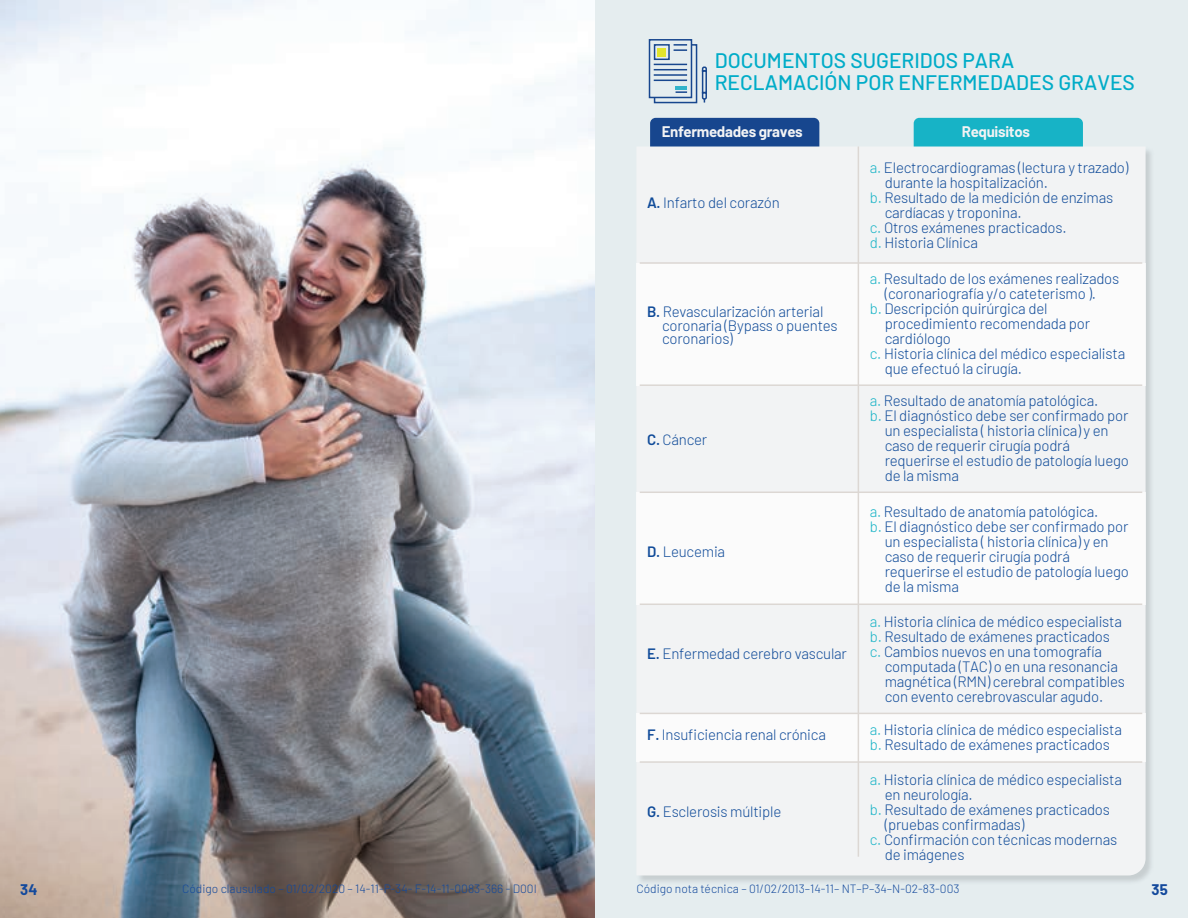
<style>
.page{position:relative;width:1188px;height:918px;background:#e5edef}
.page>*{position:absolute;margin:0;border:0;box-sizing:border-box;transform-origin:0 0}
.t1{font:500 21px/22.2px "Barlow";color:#00acc8}
.t2{font:300 15px/15px "Barlow";letter-spacing:-.015em;color:#104b99}
.t3{font:700 15px "Barlow";letter-spacing:-.02em;color:#f2f3f4}
.t4{font:700 15px "Barlow";color:#13499c}
.t5{font:300 12px "Barlow";color:#13499c}
.s1{font-weight:600}
.s2{color:#17b3c6}
</style>
<div class="page">
<div style="left:636px;top:146px;width:510px;height:729px;background:#f2f3f4"></div>
<div style="left:650px;top:118px;width:169px;height:28px;background:#17468e"></div>
<div style="left:914px;top:118px;width:169px;height:28px;background:#17b3c6"></div>
<div style="left:636px;top:263px;width:510px;height:122px;background:#fff"></div>
<div style="left:636px;top:492px;width:510px;height:112px;background:#fff"></div>
<div style="left:636px;top:713px;width:510px;height:49px;background:#fff"></div>
<hr style="left:858px;top:146px;width:1px;height:711px;background:#dcd7d3">
<hr style="left:640px;top:262px;width:502px;height:2px;background:#dcd7d3">
<hr style="left:640px;top:384px;width:502px;height:2px;background:#dcd7d3">
<hr style="left:640px;top:492px;width:502px;height:1px;background:#dcd7d3">
<hr style="left:640px;top:604px;width:502px;height:1px;background:#dcd7d3">
<hr style="left:640px;top:713px;width:502px;height:1px;background:#dcd7d3">
<hr style="left:640px;top:761px;width:502px;height:2px;background:#dcd7d3">
<img style="left:0;top:0;width:594px;height:918px">
<div style="left:649px;top:39px;width:43px;height:59px;border:2px solid #17468e"></div>
<svg style="left:653px;top:43px;width:54px;height:61px"></svg>
<h1 class="t1" style="left:715px;top:48px;width:422px">DOCUMENTOS SUGERIDOS PARA<br>RECLAMACIÓN POR ENFERMEDADES GRAVES</h1>
<p class="t3" style="left:662px;top:121px;width:143px">Enfermedades graves</p>
<p class="t3" style="left:962px;top:121px;width:70px">Requisitos</p>
<p class="t2" style="left:647px;top:194px;width:134px"><span class="s1">A.</span> Infarto del corazón</p>
<p class="t2" style="left:662px;top:304px;width:177px;line-height:13.5px;text-indent:-15px"><span class="s1">B.</span> Revascularización arterial coronaria (Bypass o puentes coronarios)</p>
<p class="t2" style="left:647px;top:431px;width:62px"><span class="s1">C.</span> Cáncer</p>
<p class="t2" style="left:647px;top:543px;width:80px"><span class="s1">D.</span> Leucemia</p>
<p class="t2" style="left:647px;top:645px;width:201px"><span class="s1">E.</span> Enfermedad cerebro vascular</p>
<p class="t2" style="left:647px;top:726px;width:180px"><span class="s1">F.</span> Insuficiencia renal crónica</p>
<p class="t2" style="left:647px;top:803px;width:136px"><span class="s1">G.</span> Esclerosis múltiple</p>
<p class="t2" style="left:870px;top:159px;width:260px"><span class="s2">a.</span> Electrocardiogramas (lectura y trazado)</p>
<p class="t2" style="left:885px;top:174px;width:165px">durante la hospitalización.</p>
<p class="t2" style="left:870px;top:189px;width:245px"><span class="s2">b.</span> Resultado de la medición de enzimas</p>
<p class="t2" style="left:885px;top:204px;width:138px">cardíacas y troponina.</p>
<p class="t2" style="left:870px;top:219px;width:198px"><span class="s2">c.</span> Otros exámenes practicados.</p>
<p class="t2" style="left:870px;top:234px;width:110px"><span class="s2">d.</span> Historia Clínica</p>
<p class="t2" style="left:870px;top:270px;width:251px"><span class="s2">a.</span> Resultado de los exámenes realizados</p>
<p class="t2" style="left:885px;top:285px;width:213px">(coronariografía y/o cateterismo ).</p>
<p class="t2" style="left:870px;top:300px;width:179px"><span class="s2">b.</span> Descripción quirúrgica del</p>
<p class="t2" style="left:885px;top:315px;width:207px">procedimiento recomendada por</p>
<p class="t2" style="left:885px;top:330px;width:68px">cardiólogo</p>
<p class="t2" style="left:870px;top:345px;width:257px"><span class="s2">c.</span> Historia clínica del médico especialista</p>
<p class="t2" style="left:885px;top:360px;width:139px">que efectuó la cirugía.</p>
<p class="t2" style="left:870px;top:392px;width:230px"><span class="s2">a.</span> Resultado de anatomía patológica.</p>
<p class="t2" style="left:870px;top:407px;width:260px"><span class="s2">b.</span> El diagnóstico debe ser confirmado por</p>
<p class="t2" style="left:885px;top:422px;width:225px">un especialista ( historia clínica) y en</p>
<p class="t2" style="left:885px;top:437px;width:187px">caso de requerir cirugía podrá</p>
<p class="t2" style="left:885px;top:452px;width:246px">requerirse el estudio de patología luego</p>
<p class="t2" style="left:885px;top:467px;width:76px">de la misma</p>
<p class="t2" style="left:870px;top:503px;width:230px"><span class="s2">a.</span> Resultado de anatomía patológica.</p>
<p class="t2" style="left:870px;top:518px;width:260px"><span class="s2">b.</span> El diagnóstico debe ser confirmado por</p>
<p class="t2" style="left:885px;top:533px;width:225px">un especialista ( historia clínica) y en</p>
<p class="t2" style="left:885px;top:548px;width:187px">caso de requerir cirugía podrá</p>
<p class="t2" style="left:885px;top:563px;width:246px">requerirse el estudio de patología luego</p>
<p class="t2" style="left:885px;top:578px;width:76px">de la misma</p>
<p class="t2" style="left:870px;top:613px;width:254px"><span class="s2">a.</span> Historia clínica de médico especialista <span class="s2">b.</span> Resultado de exámenes practicados <span class="s2">c.</span> Cambios nuevos en una tomografía</p>
<p class="t2" style="left:885px;top:658px;width:242px">computada (TAC) o en una resonancia magnética (RMN) cerebral compatibles con evento cerebrovascular agudo.</p>
<p class="t2" style="left:870px;top:721px;width:254px"><span class="s2">a.</span> Historia clínica de médico especialista <span class="s2">b.</span> Resultado de exámenes practicados</p>
<p class="t2" style="left:870px;top:771px;width:254px"><span class="s2">a.</span> Historia clínica de médico especialista</p>
<p class="t2" style="left:885px;top:786px;width:89px">en neurología.</p>
<p class="t2" style="left:870px;top:801px;width:242px"><span class="s2">b.</span> Resultado de exámenes practicados</p>
<p class="t2" style="left:885px;top:816px;width:141px">(pruebas confirmadas)</p>
<p class="t2" style="left:870px;top:831px;width:249px"><span class="s2">c.</span> Confirmación con técnicas modernas</p>
<p class="t2" style="left:885px;top:846px;width:81px">de imágenes</p>
<p class="t4" style="left:20px;top:879px;width:19px">34</p>
<p class="t5" style="left:182px;top:880px;width:356px">Código clausulado – 01/02/2020 – 14-11-P-34- F-14-11-0083-366 - D00I</p>
<p class="t5" style="left:637px;top:880px;width:325px">Código nota técnica – 01/02/2013–14-11– NT–P–34–N-02-83-003</p>
<p class="t4" style="left:1152px;top:879px;width:18px">35</p>
</div>
